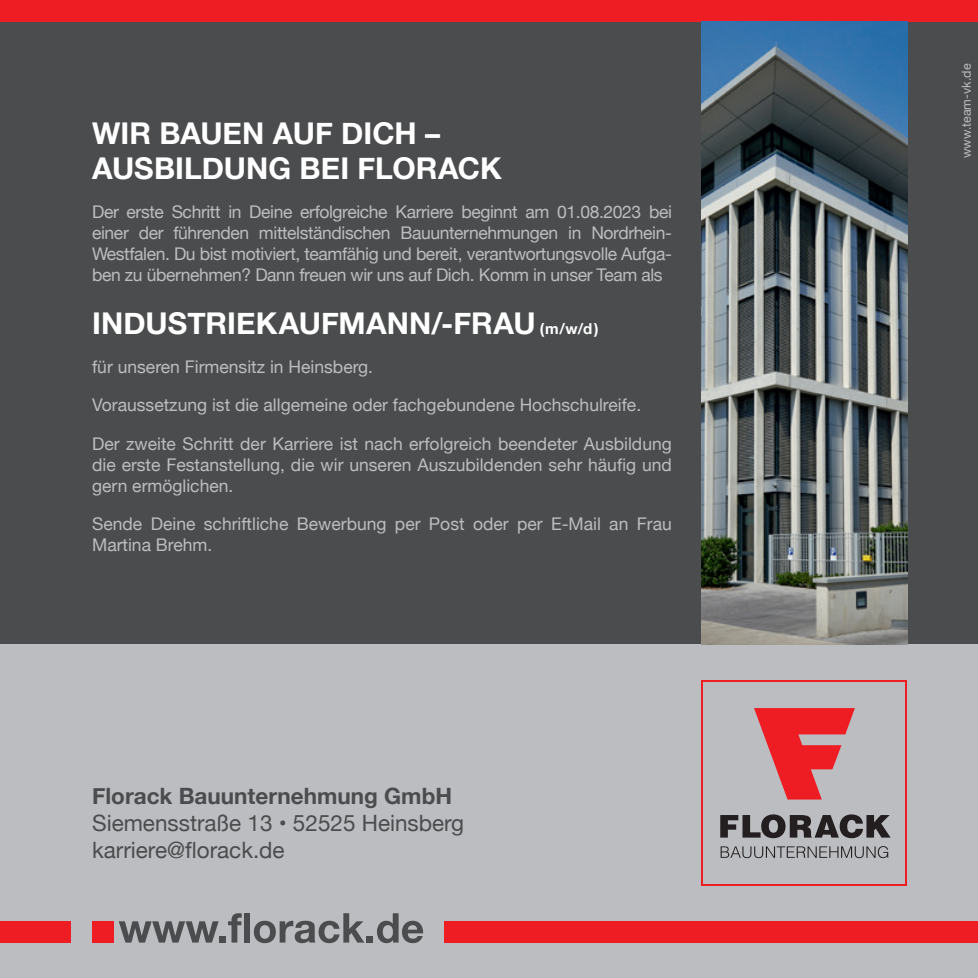
<style>
.page{position:relative;width:978px;height:978px;background:#fff}
.page>*{position:absolute;margin:0;border:0;box-sizing:border-box;transform-origin:0 0}
.t1{font:700 30px "Helvetica Neue";color:#fff}
.t2{font:22.5px/27px "Helvetica Neue";color:#4b4c4d}
.t3{font:700 22.5px "Helvetica Neue";color:#4b4c4d}
.t4{font:17.5px/21px "Helvetica Neue";color:#bcbdc0;text-align:justify}
.t5{font:12.5px "Helvetica Neue";color:#bcbdc0}
.s1{font-size:15px}
</style>
<div class="page">
<div style="left:0;top:0;width:978px;height:733px;background:#4b4c4d"></div>
<div style="left:0;top:645px;width:978px;height:333px;background:#bcbdc0"></div>
<div style="left:702px;top:680px;width:205px;height:206px;background:linear-gradient(to right,#ee1d23,#ee1d23)"></div>
<div style="left:704px;top:682px;width:201px;height:202px;background:#bcbdc0"></div>
<svg style="left:754px;top:708px;width:101px;height:92px"></svg>
<svg style="left:720px;top:814px;width:171px;height:24px"></svg>
<svg style="left:721px;top:846px;width:167px;height:12px"></svg>
<div style="left:92px;top:921px;width:21px;height:22px;background:#ee1d23"></div>
<svg style="left:119px;top:921px;width:100px;height:22px"></svg>
<div style="left:219px;top:936px;width:7px;height:7px;background:#4b4c4d"></div>
<svg style="left:228px;top:913px;width:14px;height:30px"></svg>
<div style="left:244px;top:913px;width:6px;height:30px;background:#4b4c4d"></div>
<svg style="left:254px;top:913px;width:110px;height:30px"></svg>
<div style="left:367px;top:936px;width:6px;height:7px;background:#4b4c4d"></div>
<svg style="left:377px;top:913px;width:47px;height:30px"></svg>
<div style="left:0;top:921px;width:71px;height:22px;background:#ee1d23"></div>
<div style="left:444px;top:921px;width:534px;height:22px;background:#ee1d23"></div>
<div style="left:0;top:0;width:978px;height:21px;background:#ee1d23"></div>
<img style="left:702px;top:21px;width:205px;height:624px">
<h1 class="t1" style="left:92px;top:110px;width:349px">WIR BAUEN AUF DICH –</h1>
<h1 class="t1" style="left:92px;top:145px;width:411px">AUSBILDUNG BEI FLORACK</h1>
<p class="t4" style="left:92px;top:202px;width:581px">Der erste Schritt in Deine erfolgreiche Karriere beginnt am 01.08.2023 bei einer der führenden mittelständischen Bauunternehmungen in Nordrhein-Westfalen. Du bist motiviert, teamfähig und bereit, verantwortungsvolle Aufga&shy;ben zu übernehmen? Dann freuen wir uns auf Dich. Komm in unser Team als</p>
<h1 class="t1" style="left:92px;top:300px;width:508px">INDUSTRIEKAUFMANN/-FRAU <span class="s1">(m/w/d)</span></h1>
<p class="t4" style="left:92px;top:348px;width:551px;line-height:38.5px">für unseren Firmensitz in Heinsberg.<br>Voraussetzung ist die allgemeine oder fachgebundene Hochschulreife.</p>
<p class="t4" style="left:92px;top:434px;width:581px">Der zweite Schritt der Karriere ist nach erfolgreich beendeter Ausbildung die erste Festanstellung, die wir unseren Auszubildenden sehr häufig und gern ermöglichen.</p>
<p class="t4" style="left:92px;top:514px;width:581px">Sende Deine schriftliche Bewerbung per Post oder per E-Mail an Frau<br>Martina Brehm.</p>
<p class="t3" style="left:92px;top:778px;width:361px">Florack Bauunternehmung GmbH</p>
<p class="t2" style="left:92px;top:810px;width:373px">Siemensstraße 13 • 52525 Heinsberg karriere@florack.de</p>
<p class="t5" style="left:957px;top:158px;width:96px;rotate:-90deg">www.team-vk.de</p>
</div>
